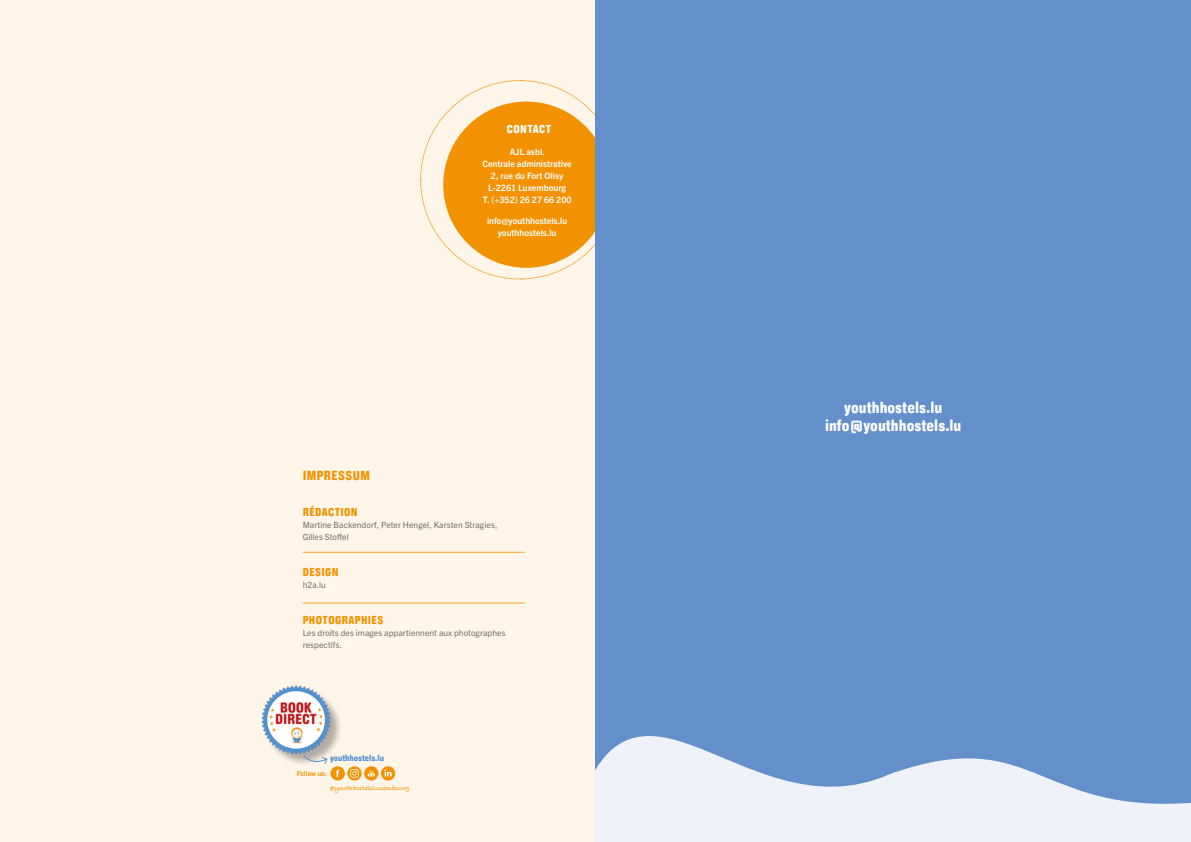
<style>
.page{position:relative;width:1191px;height:842px;background:#fff}
.page>*{position:absolute;margin:0;border:0;box-sizing:border-box;transform-origin:0 0}
.t1{font:20px/17.5px "Ketchupa";color:#fff;text-align:center}
.t2{font:16px "Ketchupa";letter-spacing:.025em;color:#f39200}
.t3{font:14px "Ketchupa";letter-spacing:.025em;color:#f39200}
.t4{font:14px "Ketchupa";letter-spacing:.03em;color:#fff}
.t5{font:11px "Ketchupa";color:#5291ce}
.t6{font:700 8.8px/12.2px "Trade Gothic Next LT Pro";color:#fff;text-align:center}
.t7{font:8.5px/12px "Trade Gothic Next LT Pro";letter-spacing:.01em;color:#706f6f}
.t8{font:700 7px "Bradley Hand ITCTT";color:#f39200}
.t9{font:700 7px "Trade Gothic Next LT Pro";color:#f39200}
</style>
<div class="page">
<div style="left:0;top:0;width:595px;height:842px;background:#fff5e9"></div>
<hr style="left:303px;top:552px;width:222px;height:1px;background:#f7a523">
<hr style="left:303px;top:602px;width:222px;height:1px;background:#f7a523">
<svg style="left:420px;top:80px;width:175px;height:200px"></svg>
<div style="left:443px;top:102px;width:166px;height:166px;background:#f39200;border-radius:50%"></div>
<div style="left:264px;top:687px;width:79px;height:80px;background:#000;opacity:.3"></div>
<img style="left:262px;top:685px;width:69px;height:70px">
<div style="left:330px;top:766px;width:15px;height:14px;background:#f39200;border-radius:50%"></div>
<svg style="left:336px;top:770px;width:3px;height:7px"></svg>
<div style="left:347px;top:766px;width:14px;height:14px;background:#f39200;border-radius:50%"></div>
<svg style="left:350px;top:769px;width:9px;height:9px"></svg>
<div style="left:381px;top:766px;width:14px;height:14px;background:#f39200;border-radius:50%"></div>
<svg style="left:384px;top:770px;width:8px;height:6px"></svg>
<div style="left:364px;top:766px;width:14px;height:14px;background:#f39200;border-radius:50%"></div>
<svg style="left:368px;top:770px;width:7px;height:6px"></svg>
<svg style="left:303px;top:755px;width:25px;height:11px"></svg>
<div style="left:595px;top:0;width:596px;height:842px;background:#6390cb"></div>
<svg style="left:595px;top:736px;width:596px;height:106px;fill:#eff3f9"></svg>
<h3 class="t4" style="left:507px;top:122px;width:46px">CONTACT</h3>
<p class="t6" style="left:482px;top:145px;width:91px">AJL asbl.<br>Centrale administrative<br>2, rue du Fort Olisy<br>L-2261 Luxembourg<br>T. (+352) 26 27 66 200</p>
<p class="t6" style="left:487px;top:214px;width:82px">info@youthhostels.lu youthhostels.lu</p>
<h2 class="t2" style="left:303px;top:467px;width:69px">IMPRESSUM</h2>
<h3 class="t3" style="left:303px;top:505px;width:56px">RÉDACTION</h3>
<p class="t7" style="left:303px;top:518px;width:196px">Martine Backendorf, Peter Hengel, Karsten Stragies,<br>Gilles Stoffel</p>
<h3 class="t3" style="left:303px;top:565px;width:37px">DESIGN</h3>
<p class="t7" style="left:303px;top:578px;width:25px">h2a.lu</p>
<h3 class="t3" style="left:303px;top:613px;width:82px">PHOTOGRAPHIES</h3>
<p class="t7" style="left:303px;top:626px;width:204px">Les droits des images appartiennent aux photographes respectifs.</p>
<p class="t5" style="left:330px;top:752px;width:55px">youthhostels.lu</p>
<p class="t9" style="left:297px;top:769px;width:31px">Follow us:</p>
<p class="t8" style="left:330px;top:783px;width:81px">#youthhostelsluxembourg</p>
<h1 class="t1" style="left:825px;top:398px;width:138px">youthhostels.lu info@youthhostels.lu</h1>
</div>
